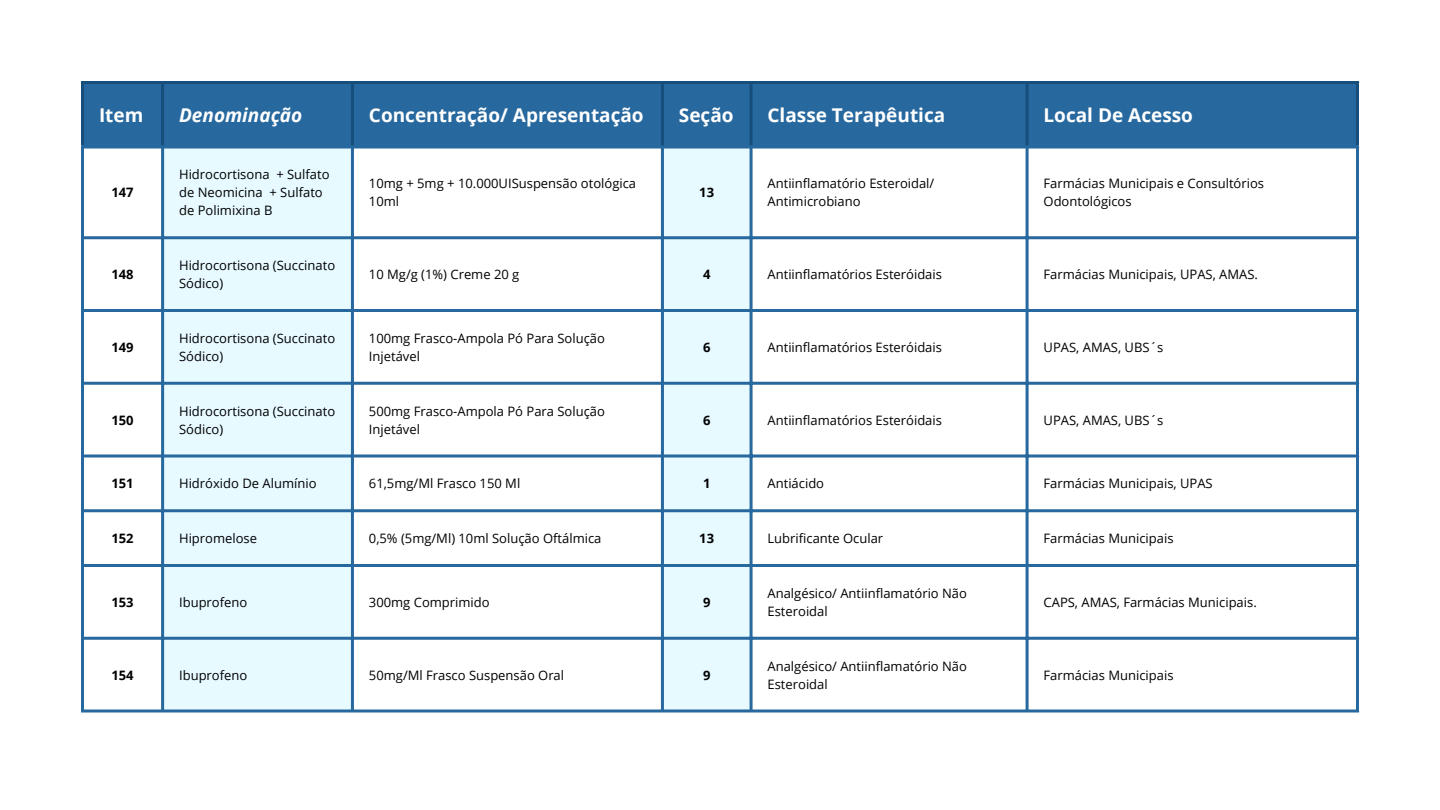
<style>
.page{position:relative;width:1440px;height:810px;background:#fff}
.page>*{position:absolute;margin:0;border:0;box-sizing:border-box;transform-origin:0 0}
.t1{font:700 19px "Open Sans";color:#fff}
.t2{font:italic 700 19px "Open Sans";color:#fff}
.t3{font:13px/18px "Open Sans";color:#000}
.t4{font:700 13px "Open Sans";color:#000}
</style>
<div class="page">
<div style="left:84px;top:84px;width:1272px;height:62px;background:#27689e"></div>
<svg style="left:84px;top:148px;width:77px;height:562px"></svg>
<svg style="left:164px;top:148px;width:586px;height:562px"></svg>
<hr style="left:81px;top:84px;width:3px;height:62px;background:#164e7c">
<hr style="left:161px;top:84px;width:3px;height:62px;background:#164e7c">
<hr style="left:351px;top:84px;width:3px;height:62px;background:#164e7c">
<hr style="left:661px;top:84px;width:3px;height:62px;background:#164e7c">
<hr style="left:750px;top:84px;width:3px;height:62px;background:#164e7c">
<hr style="left:1026px;top:84px;width:3px;height:62px;background:#164e7c">
<hr style="left:1356px;top:84px;width:3px;height:62px;background:#164e7c">
<hr style="left:81px;top:81px;width:1278px;height:3px;background:#164e7c">
<hr style="left:81px;top:148px;width:3px;height:562px;background:#27689e">
<hr style="left:161px;top:148px;width:3px;height:562px;background:#27689e">
<hr style="left:351px;top:148px;width:3px;height:562px;background:#27689e">
<hr style="left:661px;top:148px;width:3px;height:562px;background:#27689e">
<hr style="left:750px;top:148px;width:3px;height:562px;background:#27689e">
<hr style="left:1026px;top:148px;width:3px;height:562px;background:#27689e">
<hr style="left:1356px;top:148px;width:3px;height:562px;background:#27689e">
<hr style="left:81px;top:146px;width:1278px;height:2px;background:#27689e">
<hr style="left:81px;top:236px;width:1278px;height:3px;background:#27689e">
<hr style="left:81px;top:309px;width:1278px;height:3px;background:#27689e">
<hr style="left:81px;top:382px;width:1278px;height:3px;background:#27689e">
<svg style="left:84px;top:454px;width:1272px;height:4px;background:#5a8cb5"></svg>
<hr style="left:81px;top:509px;width:1278px;height:3px;background:#27689e">
<hr style="left:81px;top:564px;width:1278px;height:3px;background:#27689e">
<hr style="left:81px;top:637px;width:1278px;height:3px;background:#27689e">
<hr style="left:81px;top:710px;width:1278px;height:2px;background:#27689e">
<p class="t1" style="left:99px;top:101px;width:46px">Item</p>
<p class="t2" style="left:179px;top:101px;width:125px">Denominação</p>
<p class="t1" style="left:369px;top:101px;width:276px">Concentração/ Apresentação</p>
<p class="t1" style="left:679px;top:101px;width:56px">Seção</p>
<p class="t1" style="left:768px;top:101px;width:179px">Classe Terapêutica</p>
<p class="t1" style="left:1044px;top:101px;width:151px">Local De Acesso</p>
<p class="t4" style="left:111px;top:183px;width:24px">147</p>
<p class="t3" style="left:179px;top:165px;width:152px">Hidrocortisona + Sulfato de Neomicina + Sulfato de Polimixina B</p>
<p class="t3" style="left:369px;top:174px;width:269px">10mg + 5mg + 10.000UISuspensão otológica<br>10ml</p>
<p class="t4" style="left:699px;top:183px;width:16px">13</p>
<p class="t3" style="left:768px;top:174px;width:168px">Antiinflamatório Esteroidal/<br>Antimicrobiano</p>
<p class="t3" style="left:1044px;top:174px;width:222px">Farmácias Municipais e Consultórios<br>Odontológicos</p>
<p class="t4" style="left:111px;top:265px;width:24px">148</p>
<p class="t3" style="left:179px;top:256px;width:158px">Hidrocortisona (Succinato<br>Sódico)</p>
<p class="t3" style="left:369px;top:265px;width:152px">10 Mg/g (1%) Creme 20 g</p>
<p class="t4" style="left:703px;top:265px;width:9px">4</p>
<p class="t3" style="left:768px;top:265px;width:176px">Antiinflamatórios Esteróidais</p>
<p class="t3" style="left:1044px;top:265px;width:216px">Farmácias Municipais, UPAS, AMAS.</p>
<p class="t4" style="left:111px;top:338px;width:24px">149</p>
<p class="t3" style="left:179px;top:329px;width:158px">Hidrocortisona (Succinato<br>Sódico)</p>
<p class="t3" style="left:369px;top:329px;width:238px">100mg Frasco-Ampola Pó Para Solução<br>Injetável</p>
<p class="t4" style="left:703px;top:338px;width:9px">6</p>
<p class="t3" style="left:768px;top:338px;width:176px">Antiinflamatórios Esteróidais</p>
<p class="t3" style="left:1044px;top:338px;width:121px">UPAS, AMAS, UBS´s</p>
<p class="t4" style="left:111px;top:411px;width:24px">150</p>
<p class="t3" style="left:179px;top:401px;width:158px">Hidrocortisona (Succinato<br>Sódico)</p>
<p class="t3" style="left:369px;top:401px;width:238px">500mg Frasco-Ampola Pó Para Solução<br>Injetável</p>
<p class="t4" style="left:703px;top:411px;width:9px">6</p>
<p class="t3" style="left:768px;top:410px;width:176px">Antiinflamatórios Esteróidais</p>
<p class="t3" style="left:1044px;top:410px;width:121px">UPAS, AMAS, UBS´s</p>
<p class="t4" style="left:111px;top:474px;width:24px">151</p>
<p class="t3" style="left:179px;top:474px;width:139px">Hidróxido De Alumínio</p>
<p class="t3" style="left:369px;top:474px;width:153px">61,5mg/Ml Frasco 150 Ml</p>
<p class="t4" style="left:703px;top:474px;width:9px">1</p>
<p class="t3" style="left:768px;top:474px;width:58px">Antiácido</p>
<p class="t3" style="left:1044px;top:474px;width:171px">Farmácias Municipais, UPAS</p>
<p class="t4" style="left:111px;top:529px;width:24px">152</p>
<p class="t3" style="left:179px;top:529px;width:80px">Hipromelose</p>
<p class="t3" style="left:369px;top:529px;width:234px">0,5% (5mg/Ml) 10ml Solução Oftálmica</p>
<p class="t4" style="left:699px;top:529px;width:16px">13</p>
<p class="t3" style="left:768px;top:529px;width:117px">Lubrificante Ocular</p>
<p class="t3" style="left:1044px;top:529px;width:131px">Farmácias Municipais</p>
<p class="t4" style="left:111px;top:593px;width:24px">153</p>
<p class="t3" style="left:179px;top:593px;width:70px">Ibuprofeno</p>
<p class="t3" style="left:369px;top:593px;width:122px">300mg Comprimido</p>
<p class="t4" style="left:703px;top:593px;width:9px">9</p>
<p class="t3" style="left:768px;top:584px;width:201px">Analgésico/ Antiinflamatório Não<br>Esteroidal</p>
<p class="t3" style="left:1044px;top:593px;width:215px">CAPS, AMAS, Farmácias Municipais.</p>
<p class="t4" style="left:111px;top:666px;width:24px">154</p>
<p class="t3" style="left:179px;top:665px;width:70px">Ibuprofeno</p>
<p class="t3" style="left:369px;top:665px;width:197px">50mg/Ml Frasco Suspensão Oral</p>
<p class="t4" style="left:703px;top:666px;width:9px">9</p>
<p class="t3" style="left:768px;top:656px;width:201px">Analgésico/ Antiinflamatório Não<br>Esteroidal</p>
<p class="t3" style="left:1044px;top:665px;width:131px">Farmácias Municipais</p>
</div>
